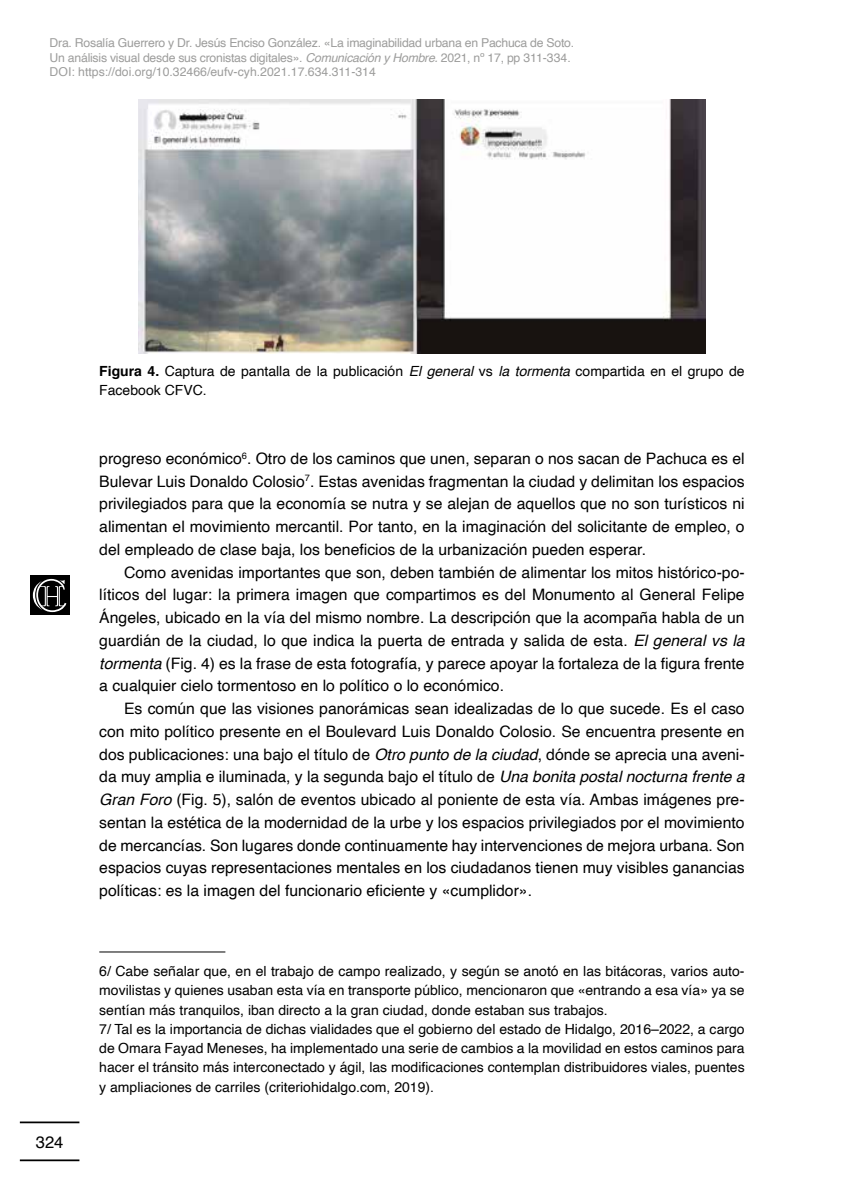
<style>
.page{position:relative;width:844px;height:1191px;background:#fff}
.page>*{position:absolute;margin:0;border:0;box-sizing:border-box;transform-origin:0 0}
.t1{font:16.62px "Helvetica";color:#000}
.t2{font:15.75px/22.8px "Helvetica";color:#000;text-align:justify}
.t3{font:14px/19.2px "Helvetica";color:#000}
.t4{font:12.25px/14.7px "Helvetica";letter-spacing:-.02em;color:#9d9d9c}
.s1{font-style:italic}
.s2{font-weight:700}
</style>
<div class="page">
<div style="left:30px;top:575px;width:39px;height:40px;background:#000"></div>
<svg style="left:33px;top:579px;width:33px;height:33px"></svg>
<hr style="left:20px;top:1159px;width:59px;height:2px;background:#000">
<hr style="left:20px;top:1121px;width:59px;height:2px;background:#000">
<img style="left:138px;top:99px;width:567px;height:255px">
<hr style="left:99px;top:951px;width:126px;height:1px;background:#000">
<p class="t4" style="left:50px;top:36px;width:526px">Dra. Rosalía Guerrero y Dr. Jesús Enciso González. «La imaginabilidad urbana en Pachuca de Soto.<br>Un análisis visual desde sus cronistas digitales». <span class="s1">Comunicación y Hombre.</span> 2021, nº 17, pp 311-334.<br>DOI: https://doi.org/10.32466/eufv-cyh.2021.17.634.311-314</p>
<p class="t3" style="left:99px;top:362px;width:646px"><span class="s2">Figura 4.</span> Captura de pantalla de la publicación <span class="s1">El general</span> vs <span class="s1">la tormenta</span> compartida en el grupo de<br>Facebook CFVC.</p>
<p class="t2" style="left:99px;top:447px;width:646px">progreso económico<sup>6</sup>. Otro de los caminos que unen, separan o nos sacan de Pachuca es el Bulevar Luis Donaldo Colosio<sup>7</sup>. Estas avenidas fragmentan la ciudad y delimitan los espacios privilegiados para que la economía se nutra y se alejan de aquellos que no son turísticos ni alimentan el movimiento mercantil. Por tanto, en la imaginación del solicitante de empleo, o del empleado de clase baja, los beneficios de la urbanización pueden esperar.</p>
<p class="t2" style="left:99px;top:561px;width:646px;text-indent:25px">Como avenidas importantes que son, deben también de alimentar los mitos histórico-po&shy;líticos del lugar: la primera imagen que compartimos es del Monumento al General Felipe Ángeles, ubicado en la vía del mismo nombre. La descripción que la acompaña habla de un guardián de la ciudad, lo que indica la puerta de entrada y salida de esta. <span class="s1">El general vs la tormenta</span> (Fig. 4) es la frase de esta fotografía, y parece apoyar la fortaleza de la figura frente a cualquier cielo tormentoso en lo político o lo económico.</p>
<p class="t2" style="left:99px;top:698px;width:646px;text-indent:25px">Es común que las visiones panorámicas sean idealizadas de lo que sucede. Es el caso con mito político presente en el Boulevard Luis Donaldo Colosio. Se encuentra presente en dos publicaciones: una bajo el título de <span class="s1">Otro punto de la ciudad</span>, dónde se aprecia una aveni&shy;da muy amplia e iluminada, y la segunda bajo el título de <span class="s1">Una bonita postal nocturna frente a Gran Foro</span> (Fig. 5), salón de eventos ubicado al poniente de esta vía. Ambas imágenes pre&shy;sentan la estética de la modernidad de la urbe y los espacios privilegiados por el movimiento de mercancías. Son lugares donde continuamente hay intervenciones de mejora urbana. Son espacios cuyas representaciones mentales en los ciudadanos tienen muy visibles ganancias políticas: es la imagen del funcionario eficiente y «cumplidor».</p>
<p class="t1" style="left:36px;top:1129px;width:29px">324</p>
<p class="t3" style="left:99px;top:962px;width:646px">6/ Cabe señalar que, en el trabajo de campo realizado, y según se anotó en las bitácoras, varios auto&shy;movilistas y quienes usaban esta vía en transporte público, mencionaron que «entrando a esa vía» ya se sentían más tranquilos, iban directo a la gran ciudad, donde estaban sus trabajos.<br>7/ Tal es la importancia de dichas vialidades que el gobierno del estado de Hidalgo, 2016–2022, a cargo de Omara Fayad Meneses, ha implementado una serie de cambios a la movilidad en estos caminos para hacer el tránsito más interconectado y ágil, las modificaciones contemplan distribuidores viales, puentes y ampliaciones de carriles (criteriohidalgo.com, 2019).</p>
</div>
